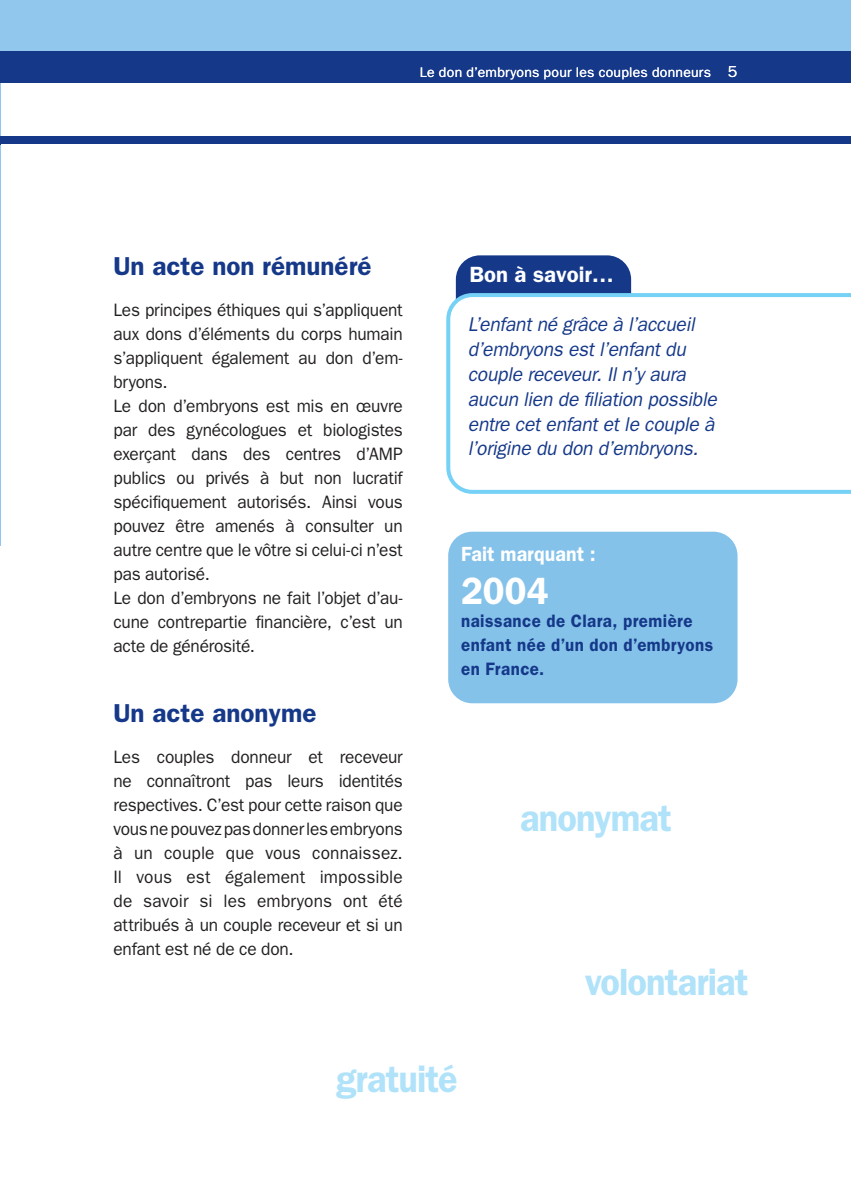
<style>
.page{position:relative;width:851px;height:1191px;background:#fff}
.page>*{position:absolute;margin:0;border:0;box-sizing:border-box;transform-origin:0 0}
.t1{font:600 38.2px "Franklin Gothic";color:#fff;scale:.95 1}
.t2{font:600 38px "Franklin Gothic";letter-spacing:-.025em;color:#b0e2f9;scale:.95 1}
.t3{font:600 26px "Franklin Gothic";color:#153889}
.t4{font:600 22.2px "Franklin Gothic";color:#fff}
.t5{font:600 20.6px "Franklin Gothic";letter-spacing:.005em;color:#fff;scale:.95 1}
.t6{font:italic 20px/24.8px "Franklin Gothic";letter-spacing:-.01em;color:#153889;scale:.96 1}
.t7{font:18px/24px "Franklin Gothic";letter-spacing:-.01em;color:#231f20;scale:.96 1}
.t8{font:600 18px/24px "Franklin Gothic";letter-spacing:.025em;color:#153889;scale:.94 1}
.t9{font:14px "Franklin Gothic";letter-spacing:.02em;color:#fff}
.s1{font-size:16px}
</style>
<div class="page">
<div style="left:0;top:0;width:850px;height:83px;background:#91c7ec"></div>
<div style="left:0;top:51px;width:850px;height:31px;background:#153889"></div>
<div style="left:0;top:137px;width:850px;height:7px;background:#153889"></div>
<div style="left:448px;top:531px;width:289px;height:172px;background:#84c2ea;border-radius:24px"></div>
<div style="left:456px;top:255px;width:175px;height:79px;background:#153889;border-radius:24px"></div>
<svg style="left:446px;top:293px;width:404px;height:201px"></svg>
<div style="left:467px;top:316px;width:260px;height:154px;background:#fff"></div>
<p class="t9" style="left:420px;top:64px;width:319px">Le don d’embryons pour les couples donneurs <span class="s1">5</span></p>
<h3 class="t3" style="left:113px;top:250px;width:259px">Un acte non rémunéré</h3>
<p class="t7" style="left:113px;top:298px;width:303px">Les principes éthiques qui s’appliquent aux dons d’éléments du corps humain s’appliquent également au don d’em&shy;bryons.<br>Le don d’embryons est mis en œuvre par des gynécologues et biologistes exerçant dans des centres d’AMP publics ou privés à but non lucratif spécifiquement autorisés. Ainsi vous pouvez être amenés à consulter un autre centre que le vôtre si celui-ci n’est pas autorisé.<br>Le don d’embryons ne fait l’objet d’au&shy;cune contrepartie financière, c’est un acte de générosité.</p>
<h3 class="t3" style="left:113px;top:698px;width:204px">Un acte anonyme</h3>
<p class="t7" style="left:113px;top:745px;width:303px;text-align:justify">Les couples donneur et receveur ne connaîtront pas leurs identités respectives. C’est pour cette raison que vous ne pouvez pas donner les embryons à un couple que vous connaissez.<br>Il vous est également impossible de savoir si les embryons ont été attribués à un couple receveur et si un enfant est né de ce don.</p>
<p class="t4" style="left:469px;top:261px;width:146px">Bon à savoir…</p>
<p class="t6" style="left:467px;top:312px;width:261px">L’enfant né grâce à l’accueil d’embryons est l’enfant du couple receveur. Il n’y aura aucun lien de filiation possible entre cet enfant et le couple à l’origine du don d’embryons.</p>
<p class="t5" style="left:461px;top:542px;width:143px">Fait marquant :</p>
<h1 class="t1" style="left:461px;top:568px;width:93px">2004</h1>
<p class="t8" style="left:461px;top:609px;width:269px">naissance de Clara, première enfant née d’un don d’embryons en France.</p>
<h2 class="t2" style="left:520px;top:796px;width:161px">anonymat</h2>
<h2 class="t2" style="left:584px;top:959px;width:174px">volontariat</h2>
<h2 class="t2" style="left:336px;top:1056px;width:129px">gratuité</h2>
</div>
